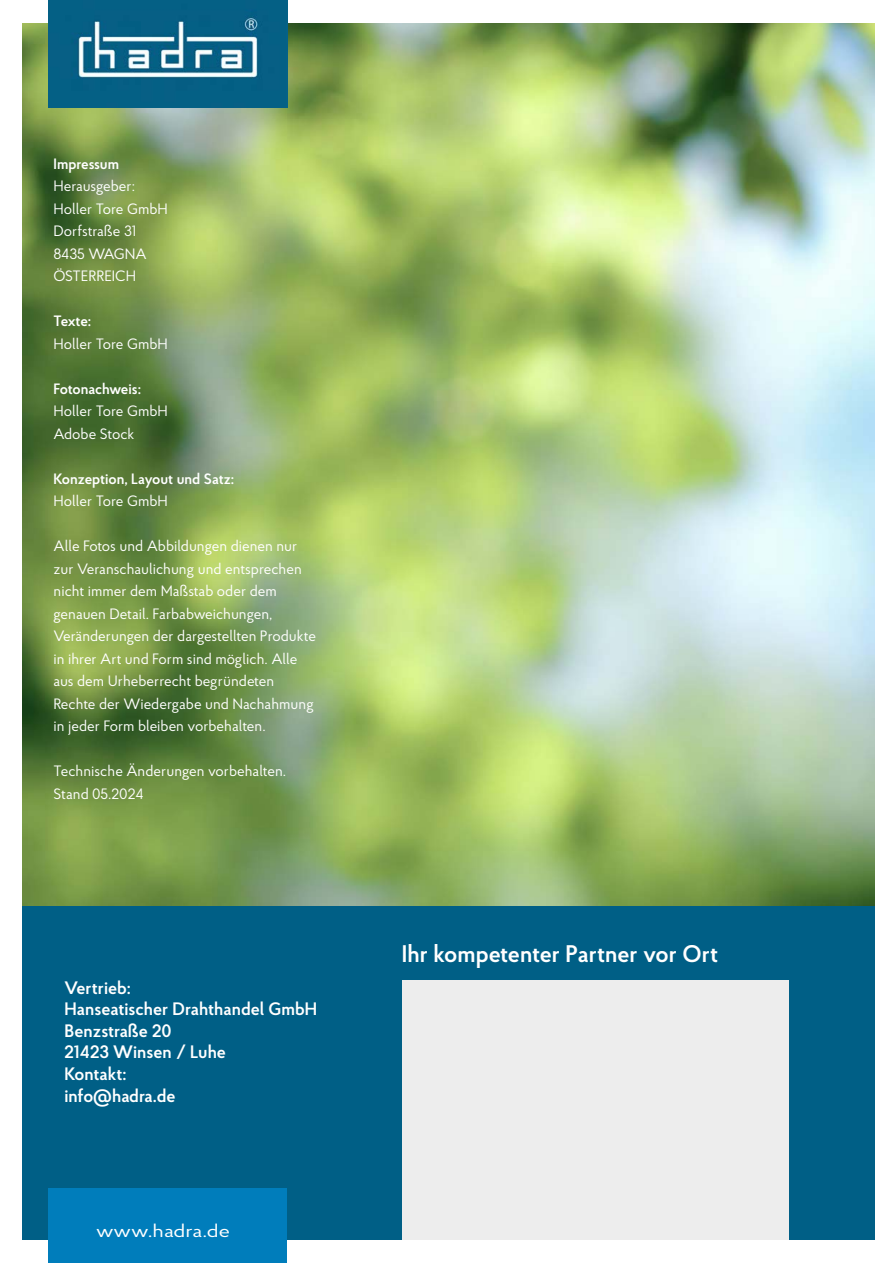
<style>
.page{position:relative;width:893px;height:1263px;background:#fff}
.page>*{position:absolute;margin:0;border:0;box-sizing:border-box;transform-origin:0 0}
.t1{font:600 24px "Proba Pro";color:#fff}
.t2{font:600 18px/21.6px "Proba Pro";color:#fff}
.t3{font:17.85px "Proba Pro";color:#fff;scale:1.24 1}
.t4{font:15px/22.5px "Proba Pro";color:#fff}
.t5{font:600 15px "Proba Pro";color:#fff}
</style>
<div class="page">
<img style="left:22px;top:23px;width:853px;height:883px">
<div style="left:22px;top:906px;width:853px;height:333px;background:#005f86"></div>
<img style="left:49px;top:0;width:238px;height:107px">
<div style="left:49px;top:1188px;width:238px;height:75px;background:#007dbb"></div>
<div style="left:402px;top:980px;width:387px;height:259px;background:#ededed"></div>
<p class="t5" style="left:54px;top:153px;width:67px">Impressum</p>
<p class="t4" style="left:54px;top:174px;width:116px">Herausgeber:<br>Holler Tore GmbH<br>Dorfstraße 31<br>8435 WAGNA<br>ÖSTERREICH</p>
<p class="t5" style="left:54px;top:311px;width:39px">Texte:</p>
<p class="t4" style="left:54px;top:332px;width:116px">Holler Tore GmbH</p>
<p class="t5" style="left:54px;top:378px;width:89px">Fotonachweis:</p>
<p class="t4" style="left:54px;top:399px;width:116px">Holler Tore GmbH<br>Adobe Stock</p>
<p class="t5" style="left:54px;top:468px;width:182px">Konzeption, Layout und Satz:</p>
<p class="t4" style="left:54px;top:489px;width:116px">Holler Tore GmbH</p>
<p class="t4" style="left:54px;top:534px;width:264px">Alle Fotos und Abbildungen dienen nur zur Veranschaulichung und entsprechen nicht immer dem Maßstab oder dem genauen Detail. Farbabweichungen, Veränderungen der dargestellten Produkte in ihrer Art und Form sind möglich. Alle aus dem Urheberrecht begründeten Rechte der Wiedergabe und Nachahmung in jeder Form bleiben vorbehalten.</p>
<p class="t4" style="left:54px;top:759px;width:234px">Technische Änderungen vorbehalten.<br>Stand 05.2024</p>
<p class="t2" style="left:64px;top:976px;width:254px">Vertrieb:<br>Hanseatischer Drahthandel GmbH<br>Benzstraße 20<br>21423 Winsen / Luhe<br>Kontakt:<br>info@hadra.de</p>
<p class="t3" style="left:96px;top:1220px;width:110px">www.hadra.de</p>
<h1 class="t1" style="left:402px;top:937px;width:318px">Ihr kompetenter Partner vor Ort</h1>
</div>
